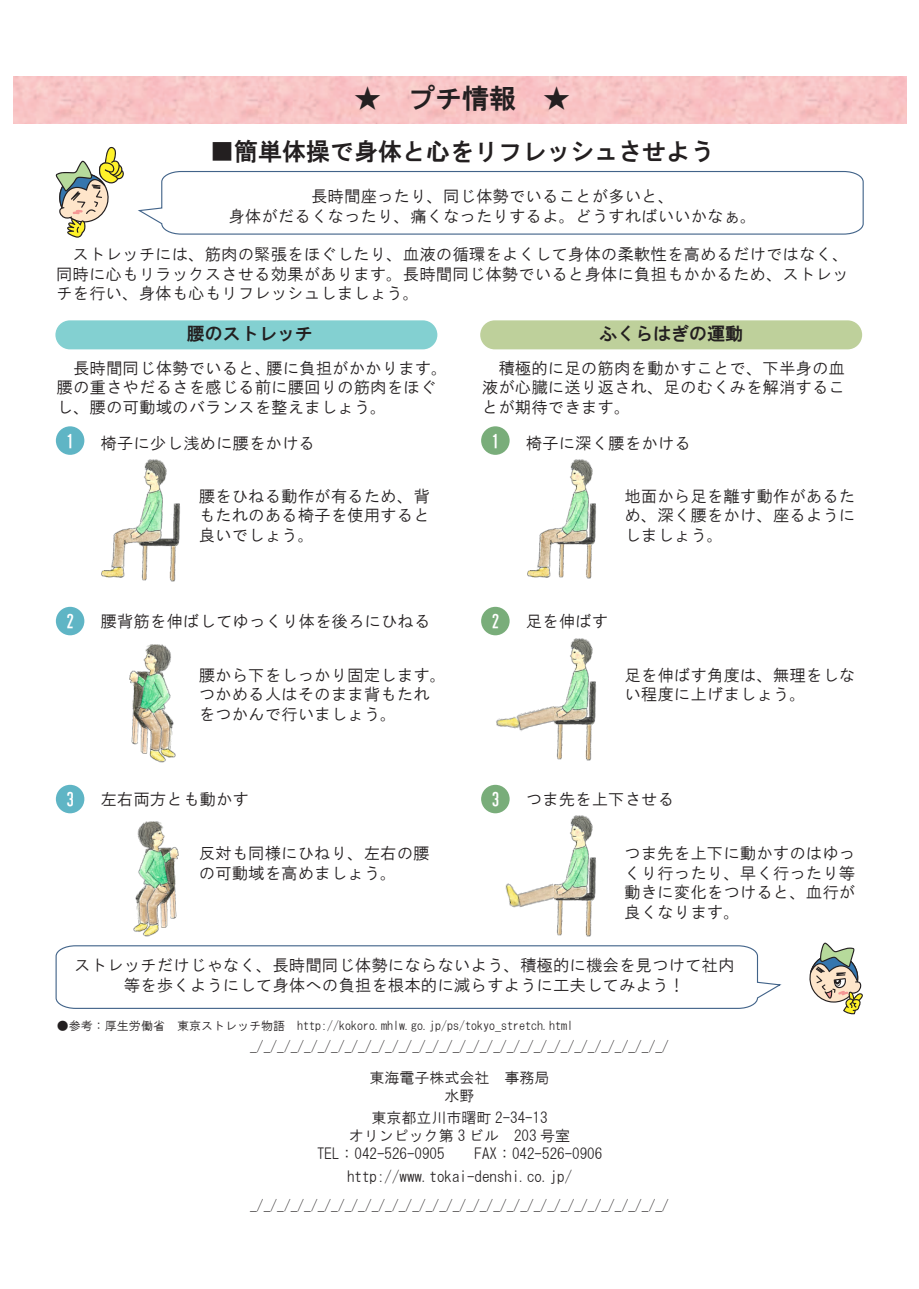
<style>
.page{position:relative;width:919px;height:1289px;background:#fff}
.page>*{position:absolute;margin:0;border:0;box-sizing:border-box;transform-origin:0 0}
.t1{font:27px "HG Gothic E";color:#231f20}
.t2{font:24px "HG Gothic E";color:#231f20}
.t3{font:18px "HG Gothic E";color:#231f20}
.t4{font:18px "HG Gothic E";color:#fff}
.t5{font:16.5px/19.5px "HG Gothic M";color:#231f20;text-align:justify}
.t6{font:15px/18px "HG Gothic M";color:#231f20;text-align:center}
.t7{font:13.5px "HG Gothic M";color:#231f20}
.t8{font:12px "HG Gothic M";color:#231f20}
</style>
<div class="page">
<div style="left:55px;top:320px;width:382px;height:29px;background:#83d0d1;border-radius:15px"></div>
<div style="left:480px;top:320px;width:382px;height:29px;background:#bed09b;border-radius:15px"></div>
<img style="left:142px;top:503px;width:38px;height:78px">
<img style="left:101px;top:459px;width:65px;height:118px">
<img style="left:559px;top:503px;width:37px;height:75px">
<img style="left:527px;top:459px;width:65px;height:118px">
<img style="left:557px;top:857px;width:39px;height:79px">
<img style="left:505px;top:883px;width:49px;height:25px">
<img style="left:554px;top:815px;width:38px;height:86px">
<img style="left:557px;top:681px;width:39px;height:79px">
<img style="left:496px;top:706px;width:61px;height:25px">
<img style="left:554px;top:638px;width:38px;height:86px">
<img style="left:129px;top:644px;width:46px;height:119px">
<img style="left:133px;top:821px;width:45px;height:116px">
<div style="left:56px;top:426px;width:28px;height:29px;background:#5fb5c5;border-radius:50%"></div>
<div style="left:56px;top:607px;width:28px;height:28px;background:#5fb5c5;border-radius:50%"></div>
<div style="left:56px;top:784px;width:28px;height:29px;background:#5fb5c5;border-radius:50%"></div>
<div style="left:481px;top:426px;width:28px;height:29px;background:#79ad7a;border-radius:50%"></div>
<div style="left:481px;top:607px;width:28px;height:28px;background:#79ad7a;border-radius:50%"></div>
<div style="left:481px;top:784px;width:28px;height:29px;background:#79ad7a;border-radius:50%"></div>
<svg style="left:809px;top:942px;width:53px;height:72px"></svg>
<svg style="left:138px;top:171px;width:726px;height:64px"></svg>
<svg style="left:56px;top:147px;width:68px;height:91px"></svg>
<svg style="left:55px;top:945px;width:727px;height:64px"></svg>
<h1 class="t1" style="left:354px;top:85px;width:218px">★　プチ情報　★</h1>
<h2 class="t2" style="left:210px;top:139px;width:505px">■簡単体操で身体と心をリフレッシュさせよう</h2>
<p class="t5" style="left:228px;top:187px;width:529px;text-align:center">長時間座ったり、同じ体勢でいることが多いと、<br>身体がだるくなったり、痛くなったりするよ。どうすればいいかなぁ。</p>
<p class="t5" style="left:56px;top:244px;width:793px">　ストレッチには、筋肉の緊張をほぐしたり、血液の循環をよくして身体の柔軟性を高めるだけではなく、同時に心もリラックスさせる効果があります。長時間同じ体勢でいると身体に負担もかかるため、ストレッチを行い、身体も心もリフレッシュしましょう。</p>
<p class="t3" style="left:187px;top:325px;width:127px">腰のストレッチ</p>
<p class="t3" style="left:599px;top:325px;width:145px">ふくらはぎの運動</p>
<p class="t5" style="left:57px;top:358px;width:392px;text-align:left">　長時間同じ体勢でいると、腰に負担がかかります。腰の重さやだるさを感じる前に腰回りの筋肉をほぐし、腰の可動域のバランスを整えましょう。</p>
<p class="t5" style="left:482px;top:358px;width:365px">　積極的に足の筋肉を動かすことで、下半身の血液が心臓に送り返され、足のむくみを解消することが期待できます。</p>
<p class="t4" style="left:66px;top:432px;width:10px">1</p>
<p class="t5" style="left:100px;top:433px;width:216px">椅子に少し浅めに腰をかける</p>
<p class="t4" style="left:491px;top:432px;width:10px">1</p>
<p class="t5" style="left:525px;top:433px;width:166px">椅子に深く腰をかける</p>
<p class="t5" style="left:199px;top:486px;width:232px">腰をひねる動作が有るため、背もたれのある椅子を使用すると良いでしょう。</p>
<p class="t5" style="left:624px;top:486px;width:232px">地面から足を離す動作があるため、深く腰をかけ、座るようにしましょう。</p>
<p class="t4" style="left:66px;top:612px;width:10px">2</p>
<p class="t5" style="left:100px;top:611px;width:331px">腰背筋を伸ばしてゆっくり体を後ろにひねる</p>
<p class="t5" style="left:199px;top:665px;width:249px;text-align:left">腰から下をしっかり固定します。つかめる人はそのまま背もたれをつかんで行いましょう。</p>
<p class="t4" style="left:491px;top:612px;width:10px">2</p>
<p class="t5" style="left:525px;top:611px;width:84px">足を伸ばす</p>
<p class="t5" style="left:624px;top:665px;width:232px">足を伸ばす角度は、無理をしない程度に上げましょう。</p>
<p class="t4" style="left:66px;top:790px;width:10px">3</p>
<p class="t5" style="left:100px;top:789px;width:150px">左右両方とも動かす</p>
<p class="t5" style="left:199px;top:843px;width:232px">反対も同様にひねり、左右の腰の可動域を高めましょう。</p>
<p class="t4" style="left:491px;top:790px;width:10px">3</p>
<p class="t5" style="left:525px;top:789px;width:150px">つま先を上下させる</p>
<p class="t5" style="left:624px;top:843px;width:233px">つま先を上下に動かすのはゆっくり行ったり、早く行ったり等動きに変化をつけると、血行が良くなります。</p>
<p class="t5" style="left:74px;top:955px;width:661px;text-align:center">ストレッチだけじゃなく、長時間同じ体勢にならないよう、積極的に機会を見つけて社内等を歩くようにして身体への負担を根本的に減らすように工夫してみよう！</p>
<p class="t8" style="left:57px;top:1019px;width:518px">●参考：厚生労働省　東京ストレッチ物語　http://kokoro.mhlw.go.jp/ps/tokyo_stretch.html</p>
<p class="t7" style="left:250px;top:1039px;width:420px">_/_/_/_/_/_/_/_/_/_/_/_/_/_/_/_/_/_/_/_/_/_/_/_/_/_/_/_/_/_/_/</p>
<p class="t6" style="left:369px;top:1068px;width:181px">東海電子株式会社　事務局水野</p>
<p class="t6" style="left:317px;top:1108px;width:286px">東京都立川市曙町 2-34-13<br>オリンピック第 3 ビル　203 号室<br>TEL：042-526-0905　　FAX：042-526-0906</p>
<p class="t6" style="left:347px;top:1167px;width:226px">http://www.tokai-denshi.co.jp/</p>
<p class="t7" style="left:250px;top:1198px;width:420px">_/_/_/_/_/_/_/_/_/_/_/_/_/_/_/_/_/_/_/_/_/_/_/_/_/_/_/_/_/_/_/</p>
</div>
